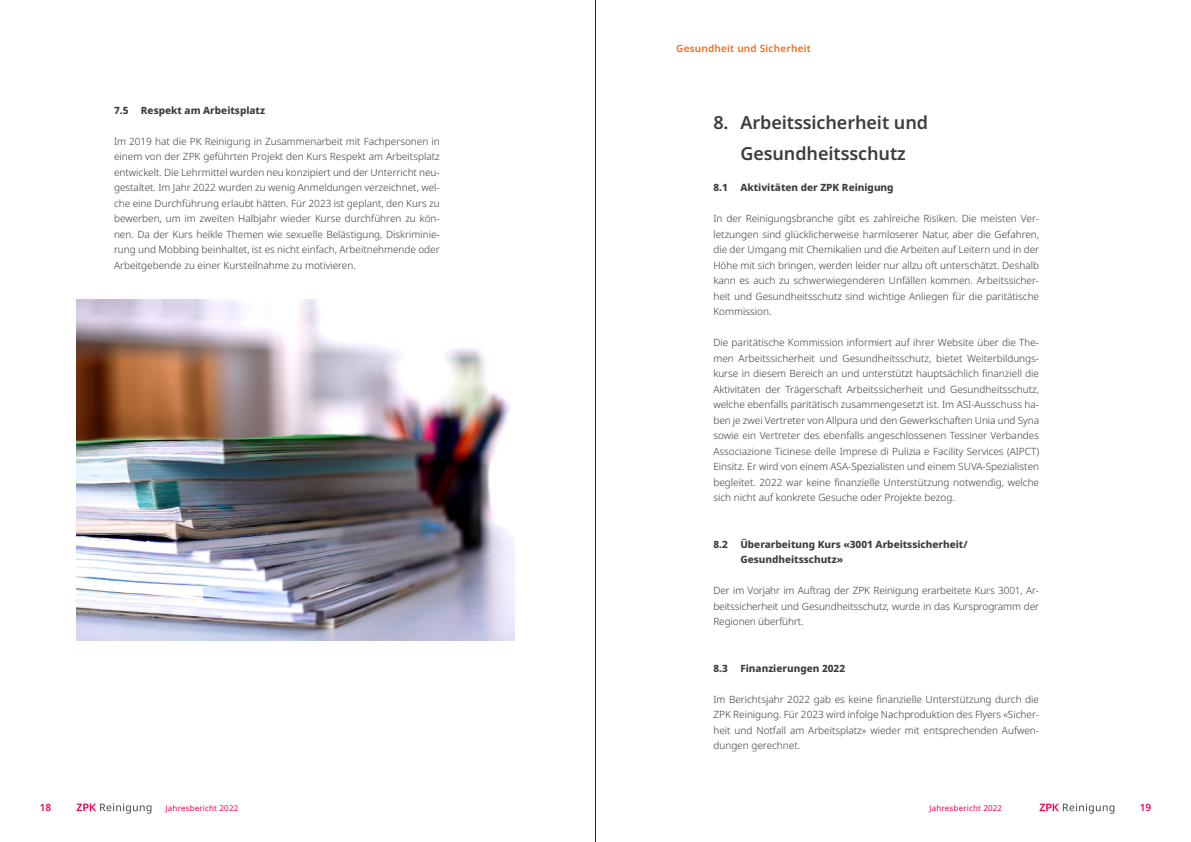
<style>
.page{position:relative;width:1191px;height:842px;background:#fff}
.page>*{position:absolute;margin:0;border:0;box-sizing:border-box;transform-origin:0 0}
.Untertitel_Lead_gros{font:600 18px "Noto Sans";letter-spacing:-.005em;color:#3c3c3b}
.Lauftext_10pt{font:300 10px/15.5px "Noto Sans";color:#3c3c3b;text-align:justify}
.Absatztitel_Lauftext{font:800 10px "Noto Sans";color:#3c3c3b}
.Titel_Light_26_pt{font:600 10px "Noto Sans";letter-spacing:.02em;color:#ed6b1d}
.t1{font:600 10px "Noto Sans";color:#f50059}
.t2{font:8px "Noto Sans";letter-spacing:.02em;color:#f50059}
</style>
<div class="page">
<svg style="left:77px;top:803px;width:74px;height:11px"></svg>
<svg style="left:1039px;top:803px;width:75px;height:11px"></svg>
<hr style="left:595px;top:0;width:1px;height:842px;background:#231f20">
<img style="left:77px;top:300px;width:437px;height:341px">
<p class="Absatztitel_Lauftext" style="left:114px;top:104px;width:16px">7.5</p>
<p class="Absatztitel_Lauftext" style="left:141px;top:104px;width:126px">Respekt am Arbeitsplatz</p>
<p class="Lauftext_10pt" style="left:114px;top:133px;width:327px">Im 2019 hat die PK Reinigung in Zusammenarbeit mit Fachpersonen in einem von der ZPK geführten Projekt den Kurs Respekt am Arbeitsplatz entwickelt. Die Lehrmittel wurden neu konzipiert und der Unterricht neu&shy;gestaltet. Im Jahr 2022 wurden zu wenig Anmeldungen verzeichnet, wel&shy;che eine Durchführung erlaubt hätten. Für 2023 ist geplant, den Kurs zu bewerben, um im zweiten Halbjahr wieder Kurse durchführen zu kön&shy;nen. Da der Kurs heikle Themen wie sexuelle Belästigung, Diskriminie&shy;rung und Mobbing beinhaltet, ist es nicht einfach, Arbeitnehmende oder Arbeitgebende zu einer Kursteilnahme zu motivieren.</p>
<p class="Titel_Light_26_pt" style="left:676px;top:42px;width:136px">Gesundheit und Sicherheit</p>
<p class="Untertitel_Lead_gros" style="left:713px;top:112px;width:216px">8. Arbeitssicherheit und</p>
<p class="Untertitel_Lead_gros" style="left:740px;top:143px;width:167px">Gesundheitsschutz</p>
<p class="Absatztitel_Lauftext" style="left:713px;top:182px;width:16px">8.1</p>
<p class="Absatztitel_Lauftext" style="left:740px;top:182px;width:155px">Aktivitäten der ZPK Reinigung</p>
<p class="Lauftext_10pt" style="left:713px;top:211px;width:327px">In der Reinigungsbranche gibt es zahlreiche Risiken. Die meisten Ver&shy;letzungen sind glücklicherweise harmloserer Natur, aber die Gefahren, die der Umgang mit Chemikalien und die Arbeiten auf Leitern und in der Höhe mit sich bringen, werden leider nur allzu oft unterschätzt. Deshalb kann es auch zu schwerwiegenderen Unfällen kommen. Arbeitssicher&shy;heit und Gesundheitsschutz sind wichtige Anliegen für die paritätische Kommission.</p>
<p class="Lauftext_10pt" style="left:713px;top:335px;width:327px">Die paritätische Kommission informiert auf ihrer Website über die The&shy;men Arbeitssicherheit und Gesundheitsschutz, bietet Weiterbildungs&shy;kurse in diesem Bereich an und unterstützt hauptsächlich finanziell die Aktivitäten der Trägerschaft Arbeitssicherheit und Gesundheitsschutz, welche ebenfalls paritätisch zusammengesetzt ist. Im ASI-Ausschuss ha&shy;ben je zwei Vertreter von Allpura und den Gewerkschaften Unia und Syna sowie ein Vertreter des ebenfalls angeschlossenen Tessiner Verbandes Associazione Ticinese delle Imprese di Pulizia e Facility Services (AIPCT)<br>Einsitz. Er wird von einem ASA-Spezialisten und einem SUVA-Spezialisten begleitet. 2022 war keine finanzielle Unterstützung notwendig, welche sich nicht auf konkrete Gesuche oder Projekte bezog.</p>
<p class="Absatztitel_Lauftext" style="left:713px;top:538px;width:16px">8.2</p>
<p class="Absatztitel_Lauftext" style="left:740px;top:538px;width:229px">Überarbeitung Kurs «3001 Arbeitssicherheit/</p>
<p class="Absatztitel_Lauftext" style="left:740px;top:554px;width:104px">Gesundheitsschutz»</p>
<p class="Lauftext_10pt" style="left:713px;top:583px;width:327px">Der im Vorjahr im Auftrag der ZPK Reinigung erarbeitete Kurs 3001, Ar&shy;beitssicherheit und Gesundheitsschutz, wurde in das Kursprogramm der Regionen überführt.</p>
<p class="Absatztitel_Lauftext" style="left:713px;top:662px;width:16px">8.3</p>
<p class="Absatztitel_Lauftext" style="left:740px;top:662px;width:106px">Finanzierungen 2022</p>
<p class="Lauftext_10pt" style="left:713px;top:691px;width:327px">Im Berichtsjahr 2022 gab es keine finanzielle Unterstützung durch die ZPK Reinigung. Für 2023 wird infolge Nachproduktion des Flyers «Sicher&shy;heit und Notfall am Arbeitsplatz» wieder mit entsprechenden Aufwen&shy;dungen gerechnet.</p>
<p class="t1" style="left:40px;top:802px;width:13px">18</p>
<p class="t2" style="left:166px;top:804px;width:74px">Jahresbericht 2022</p>
<p class="t2" style="left:929px;top:804px;width:74px">Jahresbericht 2022</p>
<p class="t1" style="left:1139px;top:802px;width:13px">19</p>
</div>
